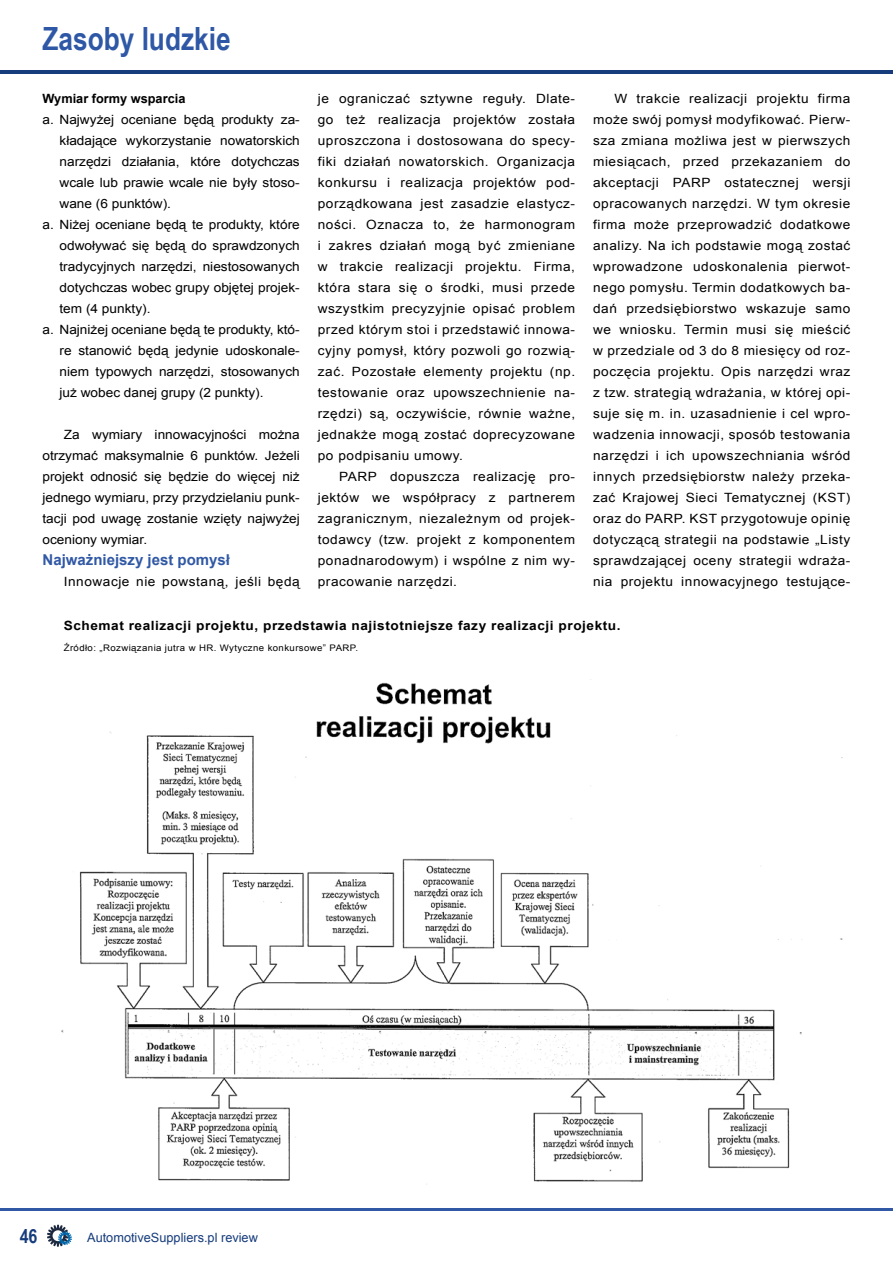
<style>
.page{position:relative;width:893px;height:1263px;background:#fff}
.page>*{position:absolute;margin:0;border:0;box-sizing:border-box;transform-origin:0 0}
.t1{font:700 31.95px "Arial Narrow";color:#2e58a6}
.t2{font:700 19.5px "Arial Narrow";color:#163c7b}
.t3{font:700 15px "Arial";color:#3058a5}
.t4{font:12.75px/21px "Arial";color:#000;text-align:justify;scale:1.07 1}
.t5{font:700 12.75px "Arial";letter-spacing:.04em;color:#000;scale:1.07 1}
.t6{font:12.75px "Arial";letter-spacing:.04em;color:#000;scale:1.07 1}
.t7{font:12.75px "Arial";color:#163c7b}
.t8{font:700 12.75px "Arial";color:#000}
.t9{font:9px "Arial";letter-spacing:.04em;color:#000;scale:1.07 1}
</style>
<div class="page">
<svg style="left:47px;top:1225px;width:25px;height:22px"></svg>
<hr style="left:0;top:71px;width:893px;height:3px;background:#163c7b">
<hr style="left:0;top:1209px;width:893px;height:2px;background:#3058a5">
<img style="left:61px;top:679px;width:782px;height:506px">
<h1 class="t1" style="left:43px;top:15px;width:190px">Zasoby ludzkie</h1>
<p class="t4" style="left:593px;top:88px;width:242px;text-indent:21px">W trakcie realizacji projektu firma może swój pomysł modyfikować. Pierw&shy;sza zmiana możliwa jest w pierwszych miesiącach, przed przekazaniem do akceptacji PARP ostatecznej wersji opracowanych narzędzi. W tym okresie firma może przeprowadzić dodatkowe analizy. Na ich podstawie mogą zostać wprowadzone udoskonalenia pierwot&shy;nego pomysłu. Termin dodatkowych ba&shy;dań przedsiębiorstwo wskazuje samo we wniosku. Termin musi się mieścić w przedziale od 3 do 8 miesięcy od roz&shy;poczęcia projektu. Opis narzędzi wraz z tzw. strategią wdrażania, w której opi&shy;suje się m. in. uzasadnienie i cel wpro&shy;wadzenia innowacji, sposób testowania narzędzi i ich upowszechniania wśród innych przedsiębiorstw należy przeka&shy;zać Krajowej Sieci Tematycznej (KST) oraz do PARP. KST przygotowuje opinię dotyczącą strategii na podstawie „Listy sprawdzającej oceny strategii wdraża&shy;nia projektu innowacyjnego testujące-</p>
<p class="t5" style="left:64px;top:617px;width:522px">Schemat realizacji projektu, przedstawia najistotniejsze fazy realizacji projektu.</p>
<p class="t9" style="left:64px;top:642px;width:277px">Źródło: „Rozwiązania jutra w HR. Wytyczne konkursowe” PARP.</p>
<p class="t4" style="left:318px;top:88px;width:242px">je ograniczać sztywne reguły. Dlate&shy;go też realizacja projektów została uproszczona i dostosowana do specy&shy;fiki działań nowatorskich. Organizacja konkursu i realizacja projektów pod&shy;porządkowana jest zasadzie elastycz&shy;ności. Oznacza to, że harmonogram i zakres działań mogą być zmieniane w trakcie realizacji projektu. Firma, która stara się o środki, musi przede wszystkim precyzyjnie opisać problem przed którym stoi i przedstawić innowa&shy;cyjny pomysł, który pozwoli go rozwią&shy;zać. Pozostałe elementy projektu (np. testowanie oraz upowszechnienie na&shy;rzędzi) są, oczywiście, równie ważne, jednakże mogą zostać doprecyzowane po podpisaniu umowy.</p>
<p class="t4" style="left:318px;top:466px;width:242px;text-indent:21px">PARP dopuszcza realizację pro&shy;jektów we współpracy z partnerem zagranicznym, niezależnym od projek&shy;todawcy (tzw. projekt z komponentem ponadnarodowym) i wspólne z nim wy&shy;pracowanie narzędzi.</p>
<p class="t8" style="left:43px;top:90px;width:144px">Wymiar formy wsparcia</p>
<p class="t4" style="left:43px;top:109px;width:242px">a. Najwyżej oceniane będą produkty za-</p>
<p class="t4" style="left:60px;top:130px;width:226px">kładające wykorzystanie nowatorskich</p>
<p class="t4" style="left:60px;top:151px;width:226px">narzędzi działania, które dotychczas</p>
<p class="t4" style="left:60px;top:172px;width:226px">wcale lub prawie wcale nie były stoso-</p>
<p class="t4" style="left:60px;top:193px;width:106px">wane (6 punktów).</p>
<p class="t4" style="left:43px;top:214px;width:242px">a. Niżej oceniane będą te produkty, które</p>
<p class="t4" style="left:60px;top:235px;width:226px">odwoływać się będą do sprawdzonych</p>
<p class="t4" style="left:60px;top:256px;width:226px">tradycyjnych narzędzi, niestosowanych</p>
<p class="t4" style="left:60px;top:277px;width:226px">dotychczas wobec grupy objętej projek-</p>
<p class="t4" style="left:60px;top:298px;width:87px">tem (4 punkty).</p>
<p class="t4" style="left:43px;top:319px;width:242px">a. Najniżej oceniane będą te produkty, któ-</p>
<p class="t4" style="left:60px;top:340px;width:226px">re stanowić będą jedynie udoskonale-</p>
<p class="t4" style="left:60px;top:361px;width:226px">niem typowych narzędzi, stosowanych</p>
<p class="t4" style="left:60px;top:382px;width:192px">już wobec danej grupy (2 punkty).</p>
<p class="t4" style="left:43px;top:424px;width:242px;text-indent:21px">Za wymiary innowacyjności można otrzymać maksymalnie 6 punktów. Jeżeli projekt odnosić się będzie do więcej niż jednego wymiaru, przy przydzielaniu punk&shy;tacji pod uwagę zostanie wzięty najwyżej oceniony wymiar.</p>
<p class="t3" style="left:43px;top:550px;width:189px">Najważniejszy jest pomysł</p>
<p class="t6" style="left:64px;top:573px;width:222px">Innowacje nie powstaną, jeśli będą</p>
<h2 class="t2" style="left:20px;top:1221px;width:19px">46</h2>
<p class="t7" style="left:87px;top:1229px;width:172px">AutomotiveSuppliers.pl review</p>
</div>
